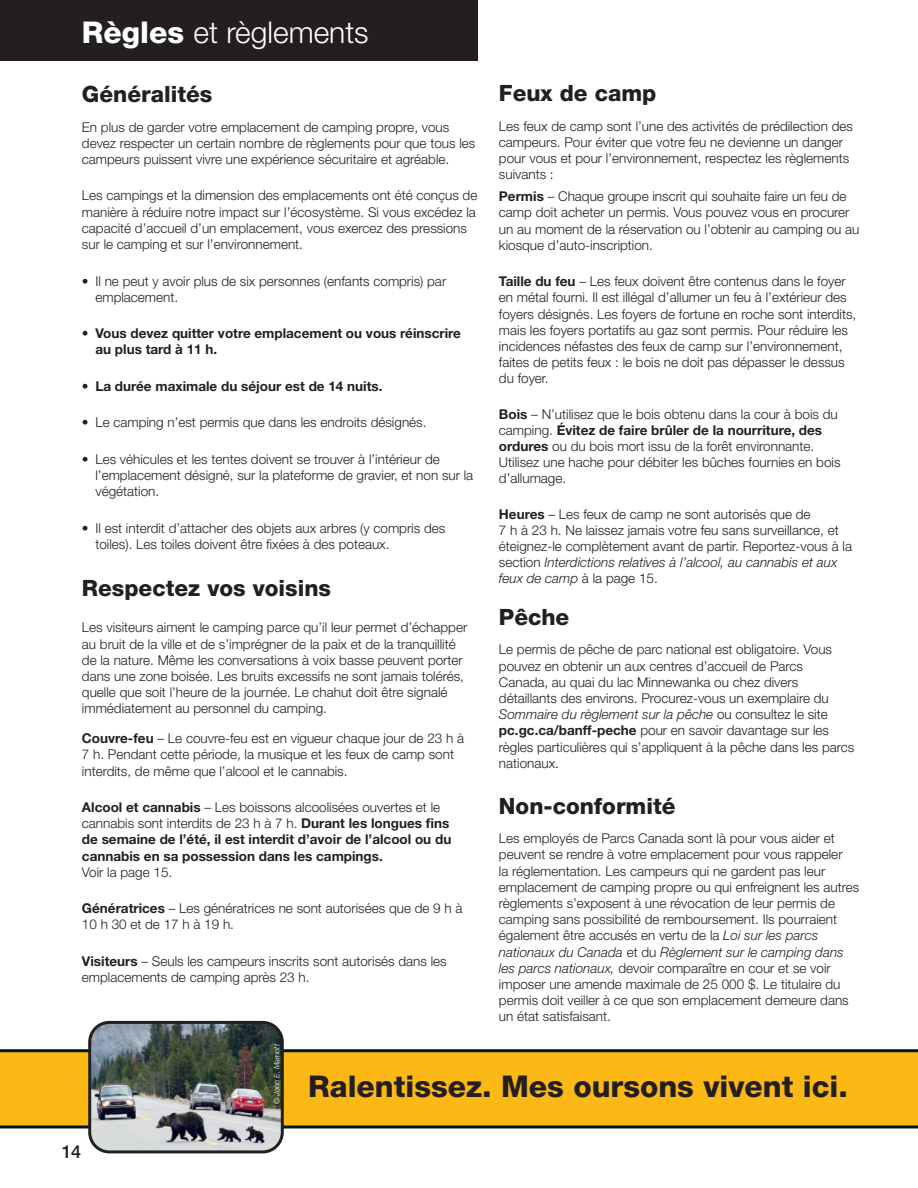
<style>
.page{position:relative;width:918px;height:1188px;background:#fff}
.page>*{position:absolute;margin:0;border:0;box-sizing:border-box;transform-origin:0 0}
.t1{font:800 30px "Helvetica Neue LT Std";color:#231f20}
.t2{font:300 30px "Helvetica Neue LT Std";color:#fff}
.t3{font:800 22.5px "Helvetica Neue LT Std";color:#231f20}
.t4{font:500 18px "Helvetica Neue LT Std";color:#231f20}
.t5{font:300 13.5px/16.2px "Helvetica Neue LT Std";color:#231f20}
.t6{font:700 13.5px/16.2px "Helvetica Neue LT Std";color:#231f20}
.t7{font:italic 300 7.5px "Helvetica Neue LT Std";letter-spacing:-.005em;color:#fff}
.s1{font-weight:800}
.s2{font-weight:700}
.s3{font-weight:300}
.s4{font-style:italic}
</style>
<div class="page">
<svg style="left:0;top:1049px;width:918px;height:79px;background:#eaac15"></svg>
<div style="left:0;top:0;width:477px;height:61px;background:#231f20"></div>
<img style="left:92px;top:1025px;width:188px;height:127px">
<div style="left:88px;top:1021px;width:196px;height:132px;border:3px solid #231f20;border-radius:20px"></div>
<h1 class="t2" style="left:82px;top:14px;width:288px"><span class="s1">Règles</span> et règlements</h1>
<h2 class="t3" style="left:82px;top:81px;width:132px">Généralités</h2>
<p class="t5" style="left:82px;top:118px;width:395px">En plus de garder votre emplacement de camping propre, vous devez respecter un certain nombre de règlements pour que tous les campeurs puissent vivre une expérience sécuritaire et agréable.</p>
<p class="t5" style="left:82px;top:187px;width:397px">Les campings et la dimension des emplacements ont été conçus de manière à réduire notre impact sur l’écosystème. Si vous excédez la capacité d’accueil d’un emplacement, vous exercez des pressions sur le camping et sur l’environnement.</p>
<p class="t5" style="left:95px;top:272px;width:352px;text-indent:-14px">• Il ne peut y avoir plus de six personnes (enfants compris) par emplacement.</p>
<p class="t6" style="left:95px;top:325px;width:367px;text-indent:-14px">• Vous devez quitter votre emplacement ou vous réinscrire au plus tard à 11 h.</p>
<p class="t6" style="left:82px;top:378px;width:302px">• La durée maximale du séjour est de 14 nuits.</p>
<p class="t5" style="left:82px;top:414px;width:346px">• Le camping n’est permis que dans les endroits désignés.</p>
<p class="t5" style="left:95px;top:451px;width:379px;text-indent:-14px">• Les véhicules et les tentes doivent se trouver à l’intérieur de l’emplacement désigné, sur la plateforme de gravier, et non sur la végétation.</p>
<p class="t5" style="left:95px;top:519px;width:351px;text-indent:-14px">• Il est interdit d’attacher des objets aux arbres (y compris des toiles). Les toiles doivent être fixées à des poteaux.</p>
<h2 class="t3" style="left:82px;top:575px;width:251px">Respectez vos voisins</h2>
<p class="t5" style="left:82px;top:619px;width:387px">Les visiteurs aiment le camping parce qu’il leur permet d’échapper au bruit de la ville et de s’imprégner de la paix et de la tranquillité de la nature. Même les conversations à voix basse peuvent porter dans une zone boisée. Les bruits excessifs ne sont jamais tolérés, quelle que soit l’heure de la journée. Le chahut doit être signalé immédiatement au personnel du camping.</p>
<p class="t5" style="left:82px;top:730px;width:384px"><span class="s2">Couvre-feu</span> – Le couvre-feu est en vigueur chaque jour de 23 h à<br>7 h. Pendant cette période, la musique et les feux de camp sont interdits, de même que l’alcool et le cannabis.</p>
<p class="t6" style="left:82px;top:799px;width:371px">Alcool et cannabis <span class="s3">– Les boissons alcoolisées ouvertes et le cannabis sont interdits de 23 h à 7 h.</span> Durant les longues fins de semaine de l’été, il est interdit d’avoir de l’alcool ou du cannabis en sa possession dans les campings.</p>
<p class="t5" style="left:82px;top:864px;width:92px">Voir la page 15.</p>
<p class="t5" style="left:82px;top:900px;width:382px"><span class="s2">Génératrices</span> – Les génératrices ne sont autorisées que de 9 h à<br>10 h 30 et de 17 h à 19 h.</p>
<p class="t5" style="left:82px;top:953px;width:366px"><span class="s2">Visiteurs</span> – Seuls les campeurs inscrits sont autorisés dans les emplacements de camping après 23 h.</p>
<h2 class="t3" style="left:499px;top:80px;width:159px">Feux de camp</h2>
<p class="t5" style="left:499px;top:118px;width:356px">Les feux de camp sont l’une des activités de prédilection des campeurs. Pour éviter que votre feu ne devienne un danger pour vous et pour l’environnement, respectez les règlements suivants :</p>
<p class="t5" style="left:499px;top:188px;width:362px"><span class="s2">Permis</span> – Chaque groupe inscrit qui souhaite faire un feu de camp doit acheter un permis. Vous pouvez vous en procurer un au moment de la réservation ou l’obtenir au camping ou au kiosque d’auto-inscription.</p>
<p class="t5" style="left:499px;top:273px;width:359px"><span class="s2">Taille du feu</span> – Les feux doivent être contenus dans le foyer en métal fourni. Il est illégal d’allumer un feu à l’extérieur des foyers désignés. Les foyers de fortune en roche sont interdits, mais les foyers portatifs au gaz sont permis. Pour réduire les incidences néfastes des feux de camp sur l’environnement, faites de petits feux : le bois ne doit pas dépasser le dessus du foyer.</p>
<p class="t5" style="left:499px;top:405px;width:343px"><span class="s2">Bois</span> – N’utilisez que le bois obtenu dans la cour à bois du camping. <span class="s2">Évitez de faire brûler de la nourriture, des ordures</span> ou du bois mort issu de la forêt environnante.<br>Utilisez une hache pour débiter les bûches fournies en bois d’allumage.</p>
<p class="t5" style="left:499px;top:505px;width:355px"><span class="s2">Heures</span> – Les feux de camp ne sont autorisés que de<br>7 h à 23 h. Ne laissez jamais votre feu sans surveillance, et éteignez-le complètement avant de partir. Reportez-vous à la section <span class="s4">Interdictions relatives à l’alcool, au cannabis et aux feux de camp</span> à la page 15.</p>
<h2 class="t3" style="left:499px;top:603px;width:72px">Pêche</h2>
<p class="t5" style="left:499px;top:641px;width:357px">Le permis de pêche de parc national est obligatoire. Vous pouvez en obtenir un aux centres d’accueil de Parcs Canada, au quai du lac Minnewanka ou chez divers détaillants des environs. Procurez-vous un exemplaire du <span class="s4">Sommaire du règlement sur la pêche</span> ou consultez le site <span class="s2">pc.gc.ca/banff-peche</span> pour en savoir davantage sur les règles particulières qui s’appliquent à la pêche dans les parcs nationaux.</p>
<h2 class="t3" style="left:499px;top:792px;width:178px">Non-conformité</h2>
<p class="t5" style="left:499px;top:830px;width:362px">Les employés de Parcs Canada sont là pour vous aider et peuvent se rendre à votre emplacement pour vous rappeler<br>la réglementation. Les campeurs qui ne gardent pas leur emplacement de camping propre ou qui enfreignent les autres règlements s’exposent à une révocation de leur permis de camping sans possibilité de remboursement. Ils pourraient également être accusés en vertu de la <span class="s4">Loi sur les parcs nationaux du Canada</span> et du <span class="s4">Règlement sur le camping dans les parcs nationaux,</span> devoir comparaître en cour et se voir imposer une amende maximale de 25 000 $. Le titulaire du permis doit veiller à ce que son emplacement demeure dans un état satisfaisant.</p>
<h3 class="t4" style="left:62px;top:1141px;width:21px">14</h3>
<p class="t7" style="left:272px;top:1104px;width:61px;rotate:-90deg">© John E. Marriott</p>
<h1 class="t1" style="left:308px;top:1069px;width:541px">Ralentissez. Mes oursons vivent ici.</h1>
</div>
